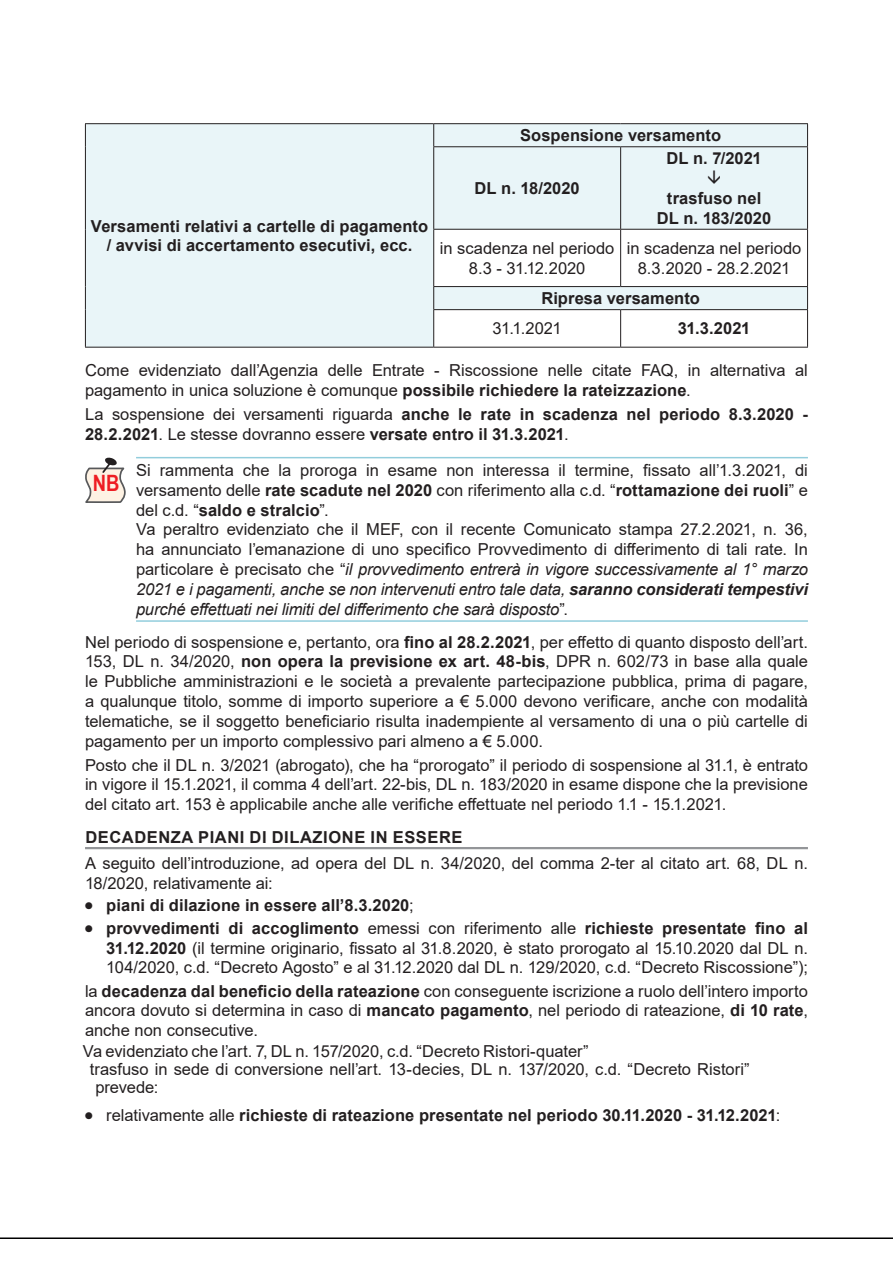
<style>
.page{position:relative;width:893px;height:1263px;background:#fff}
.page>*{position:absolute;margin:0;border:0;box-sizing:border-box;transform-origin:0 0}
.t1{font:700 22.5px "Arial Narrow";color:#ee1d23}
.t2{font:16.5px/19.8px "Arial";color:#231f20}
.t3{font:700 16.5px/19.8px "Arial";letter-spacing:.005em;color:#231f20;text-align:center}
.t4{font:700 16.5px "Arial";letter-spacing:.035em;color:#231f20}
.s1{font-weight:700}
.s2{font-weight:400}
.s3{font-style:italic}
.s4{font-weight:700;font-style:italic}
</style>
<div class="page">
<hr style="left:85px;top:847px;width:723px;height:2px;background:#939598">
<svg style="left:86px;top:124px;width:721px;height:223px;fill:#e9f5f8"></svg>
<hr style="left:433px;top:146px;width:188px;height:1px;background:#231f20">
<hr style="left:621px;top:146px;width:187px;height:1px;background:#231f20">
<hr style="left:620px;top:147px;width:1px;height:82px;background:#231f20">
<hr style="left:620px;top:230px;width:1px;height:56px;background:#231f20">
<hr style="left:807px;top:230px;width:1px;height:56px;background:#231f20">
<hr style="left:620px;top:310px;width:1px;height:37px;background:#231f20">
<hr style="left:807px;top:310px;width:1px;height:37px;background:#231f20">
<hr style="left:434px;top:347px;width:187px;height:1px;background:#231f20">
<hr style="left:621px;top:347px;width:187px;height:1px;background:#231f20">
<hr style="left:434px;top:123px;width:187px;height:1px;background:#231f20">
<hr style="left:621px;top:123px;width:187px;height:1px;background:#231f20">
<svg style="left:807px;top:124px;width:1px;height:22px"></svg>
<hr style="left:807px;top:147px;width:1px;height:82px;background:#231f20">
<hr style="left:433px;top:229px;width:188px;height:1px;background:#231f20">
<hr style="left:621px;top:229px;width:187px;height:1px;background:#231f20">
<hr style="left:433px;top:286px;width:188px;height:1px;background:#231f20">
<hr style="left:621px;top:286px;width:187px;height:1px;background:#231f20">
<svg style="left:807px;top:287px;width:1px;height:22px"></svg>
<hr style="left:433px;top:309px;width:188px;height:1px;background:#231f20">
<hr style="left:621px;top:309px;width:187px;height:1px;background:#231f20">
<hr style="left:85px;top:123px;width:349px;height:1px;background:#231f20">
<svg style="left:85px;top:124px;width:1px;height:23px"></svg>
<svg style="left:433px;top:124px;width:1px;height:22px"></svg>
<hr style="left:85px;top:147px;width:1px;height:82px;background:#231f20">
<hr style="left:433px;top:147px;width:1px;height:82px;background:#231f20">
<hr style="left:85px;top:229px;width:1px;height:58px;background:#231f20">
<hr style="left:433px;top:230px;width:1px;height:56px;background:#231f20">
<svg style="left:85px;top:287px;width:1px;height:23px"></svg>
<svg style="left:433px;top:287px;width:1px;height:22px"></svg>
<hr style="left:85px;top:310px;width:1px;height:37px;background:#231f20">
<hr style="left:433px;top:310px;width:1px;height:37px;background:#231f20">
<hr style="left:85px;top:347px;width:349px;height:1px;background:#231f20">
<hr style="left:136px;top:457px;width:672px;height:1px;background:#92cddc">
<hr style="left:136px;top:620px;width:672px;height:2px;background:#92cddc">
<svg style="left:85px;top:457px;width:41px;height:46px"></svg>
<hr style="left:0;top:1237px;width:893px;height:2px;background:#000">
<svg style="left:708px;top:171px;width:12px;height:13px"></svg>
<p class="t3" style="left:520px;top:126px;width:202px">Sospensione versamento</p>
<p class="t3" style="left:475px;top:178px;width:107px">DL n. 18/2020</p>
<p class="t3" style="left:666px;top:149px;width:97px">DL n. 7/2021</p>
<p class="t3" style="left:657px;top:188px;width:116px">trasfuso nel<br>DL n. 183/2020</p>
<p class="t3" style="left:91px;top:216px;width:339px">Versamenti relativi a cartelle di pagamento / avvisi di accertamento esecutivi, ecc.</p>
<p class="t2" style="left:440px;top:238px;width:176px;text-align:center">in scadenza nel periodo<br>8.3 - 31.12.2020</p>
<p class="t2" style="left:627px;top:238px;width:176px;text-align:center">in scadenza nel periodo<br>8.3.2020 - 28.2.2021</p>
<p class="t3" style="left:541px;top:289px;width:160px">Ripresa versamento</p>
<p class="t2" style="left:493px;top:319px;width:71px">31.1.2021</p>
<p class="t3" style="left:678px;top:319px;width:74px">31.3.2021</p>
<p class="t2" style="left:85px;top:360px;width:724px">Come evidenziato dall’Agenzia delle Entrate - Riscossione nelle citate FAQ, in alternativa al pagamento in unica soluzione è comunque <span class="s1">possibile richiedere la rateizzazione</span>.</p>
<p class="t3" style="left:85px;top:405px;width:724px;text-align:left"><span class="s2">La sospensione dei versamenti riguarda</span> anche le rate in scadenza nel periodo 8.3.2020 -<br>28.2.2021<span class="s2">. Le stesse dovranno essere</span> versate entro il 31.3.2021<span class="s2">.</span></p>
<h1 class="t1" style="left:93px;top:466px;width:28px">NB</h1>
<p class="t2" style="left:136px;top:460px;width:673px">Si rammenta che la proroga in esame non interessa il termine, fissato all’1.3.2021, di versamento delle <span class="s1">rate scadute nel 2020</span> con riferimento alla c.d. “<span class="s1">rottamazione dei ruoli</span>” e del c.d. “<span class="s1">saldo e stralcio</span>”.<br>Va peraltro evidenziato che il MEF, con il recente Comunicato stampa 27.2.2021, n. 36, ha annunciato l’emanazione di uno specifico Provvedimento di differimento di tali rate. In particolare è precisato che “<span class="s3">il provvedimento entrerà in vigore successivamente al 1° marzo 2021 e i pagamenti, anche se non intervenuti entro tale data,</span> <span class="s4">saranno considerati tempestivi </span><span class="s3">purché effettuati nei limiti del differimento che sarà disposto</span>”.</p>
<p class="t2" style="left:85px;top:632px;width:724px;text-align:justify">Nel periodo di sospensione e, pertanto, ora <span class="s1">fino al 28.2.2021</span>, per effetto di quanto disposto dell’art.<br>153, DL n. 34/2020, <span class="s1">non opera la previsione ex art. 48-bis</span>, DPR n. 602/73 in base alla quale le Pubbliche amministrazioni e le società a prevalente partecipazione pubblica, prima di pagare, a qualunque titolo, somme di importo superiore a € 5.000 devono verificare, anche con modalità telematiche, se il soggetto beneficiario risulta inadempiente al versamento di una o più cartelle di pagamento per un importo complessivo pari almeno a € 5.000.</p>
<p class="t2" style="left:85px;top:755px;width:724px;text-align:justify">Posto che il DL n. 3/2021 (abrogato), che ha “prorogato” il periodo di sospensione al 31.1, è entrato in vigore il 15.1.2021, il comma 4 dell’art. 22-bis, DL n. 183/2020 in esame dispone che la previsione del citato art. 153 è applicabile anche alle verifiche effettuate nel periodo 1.1 - 15.1.2021.</p>
<p class="t4" style="left:85px;top:825px;width:379px">DECADENZA PIANI DI DILAZIONE IN ESSERE</p>
<p class="t2" style="left:85px;top:853px;width:724px">A seguito dell’introduzione, ad opera del DL n. 34/2020, del comma 2-ter al citato art. 68, DL n.<br>18/2020, relativamente ai:</p>
<p class="t3" style="left:106px;top:893px;width:703px;line-height:23.2px;text-align:left">piani di dilazione in essere all’8.3.2020<span class="s2">;<br></span>provvedimenti di accoglimento <span class="s2">emessi con riferimento alle</span> richieste presentate fino al</p>
<p class="t2" style="left:106px;top:938px;width:703px"><span class="s1">31.12.2020</span> (il termine originario, fissato al 31.8.2020, è stato prorogato al 15.10.2020 dal DL n.<br>104/2020, c.d. “Decreto Agosto” e al 31.12.2020 dal DL n. 129/2020, c.d. “Decreto Riscossione”);</p>
<p class="t2" style="left:83px;top:981px;width:727px">la <span class="s1">decadenza dal beneficio della rateazione</span> con conseguente iscrizione a ruolo dell’intero importo ancora dovuto si determina in caso di <span class="s1">mancato pagamento</span>, nel periodo di rateazione, <span class="s1">di 10 rate</span>, anche non consecutive.<br>Va evidenziato che l’art. 7, DL n. 157/2020, c.d. “Decreto Ristori-quater”</p>
<p class="t2" style="left:95px;top:1061px;width:656px;line-height:17.5px;text-indent:-5px">trasfuso in sede di conversione nell’art. 13-decies, DL n. 137/2020, c.d. “Decreto Ristori” prevede:</p>
<p class="t3" style="left:106px;top:1105px;width:676px"><span class="s2">relativamente alle</span> richieste di rateazione presentate nel periodo 30.11.2020 - 31.12.2021<span class="s2">:</span></p>
</div>
